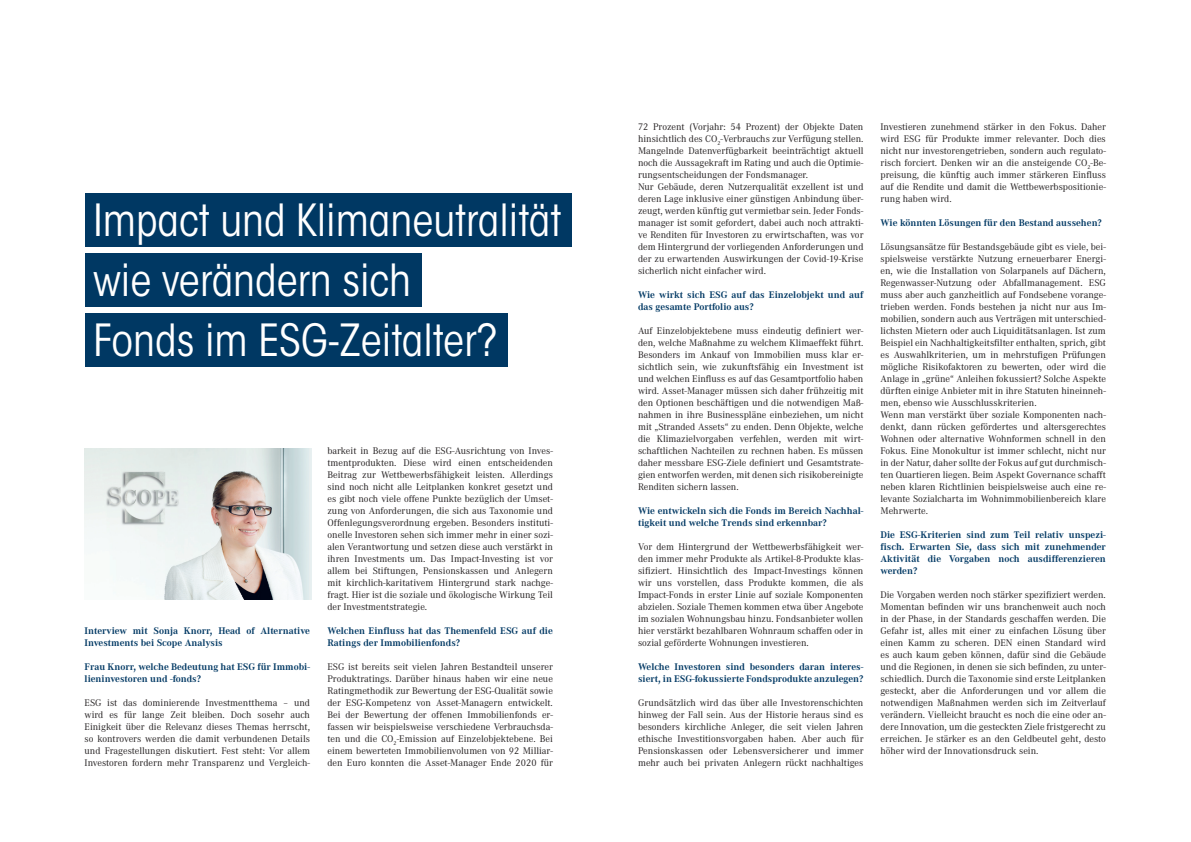
<style>
.page{position:relative;width:1191px;height:842px;background:#fff}
.page>*{position:absolute;margin:0;border:0;box-sizing:border-box;transform-origin:0 0}
.t1{font:condensed 44px/60px "ITC Avant Garde Std";color:#fff}
.t2{font:10px/12px "Corporate A";color:#231f20;text-align:justify}
.t3{font:700 10px/12px "Corporate A";color:#003863}
</style>
<div class="page">
<div style="left:85px;top:193px;width:487px;height:54px;background:#003863"></div>
<div style="left:85px;top:253px;width:336px;height:54px;background:#003863"></div>
<div style="left:85px;top:313px;width:422px;height:54px;background:#003863"></div>
<img style="left:85px;top:448px;width:227px;height:152px">
<h1 class="t1" style="left:94px;top:190px;width:502px">Impact und Klimaneutralität – wie verändern sich<br>Fonds im ESG-Zeitalter?</h1>
<p class="t3" style="left:85px;top:625px;width:227px">Interview mit Sonja Knorr, Head of Alternative<br>Investments bei Scope Analysis</p>
<p class="t3" style="left:85px;top:661px;width:227px">Frau Knorr, welche Bedeutung hat ESG für Immobi&shy;lieninvestoren und -fonds?</p>
<p class="t2" style="left:85px;top:697px;width:227px">ESG ist das dominierende Investmentthema – und wird es für lange Zeit bleiben. Doch sosehr auch Einigkeit über die Relevanz dieses Themas herrscht, so kontrovers werden die damit verbundenen Details und Fragestellungen diskutiert. Fest steht: Vor allem Investoren fordern mehr Transparenz und Vergleich-</p>
<p class="t2" style="left:327px;top:445px;width:227px">barkeit in Bezug auf die ESG-Ausrichtung von Inves&shy;tmentprodukten. Diese wird einen entscheidenden Beitrag zur Wettbewerbsfähigkeit leisten. Allerdings sind noch nicht alle Leitplanken konkret gesetzt und es gibt noch viele offene Punkte bezüglich der Umset&shy;zung von Anforderungen, die sich aus Taxonomie und Offenlegungsverordnung ergeben. Besonders instituti&shy;onelle Investoren sehen sich immer mehr in einer sozi&shy;alen Verantwortung und setzen diese auch verstärkt in ihren Investments um. Das Impact-Investing ist vor allem bei Stiftungen, Pensionskassen und Anlegern mit kirchlich-karitativem Hintergrund stark nachge&shy;fragt. Hier ist die soziale und ökologische Wirkung Teil der Investmentstrategie.</p>
<p class="t3" style="left:327px;top:625px;width:227px">Welchen Einfluss hat das Themenfeld ESG auf die<br>Ratings der Immobilienfonds?</p>
<p class="t2" style="left:327px;top:661px;width:227px">ESG ist bereits seit vielen Jahren Bestandteil unserer Produktratings. Darüber hinaus haben wir eine neue Ratingmethodik zur Bewertung der ESG-Qualität sowie der ESG-Kompetenz von Asset-Managern entwickelt.<br>Bei der Bewertung der offenen Immobilienfonds er&shy;fassen wir beispielsweise verschiedene Verbrauchsda&shy;ten und die CO<sub>2</sub>-Emission auf Einzelobjektebene. Bei einem bewerteten Immobilienvolumen von 92 Milliar&shy;den Euro konnten die Asset-Manager Ende 2020 für</p>
<p class="t2" style="left:638px;top:121px;width:227px;text-align:left">72 Prozent (Vorjahr: 54 Prozent) der Objekte Daten hinsichtlich des CO<sub>2</sub>-Verbrauchs zur Verfügung stellen.<br>Mangelnde Datenverfügbarkeit beeinträchtigt aktuell noch die Aussagekraft im Rating und auch die Optimie&shy;rungsentscheidungen der Fondsmanager.<br>Nur Gebäude, deren Nutzerqualität exzellent ist und deren Lage inklusive einer günstigen Anbindung über&shy;zeugt, werden künftig gut vermietbar sein. Jeder Fonds&shy;manager ist somit gefordert, dabei auch noch attrakti&shy;ve Renditen für Investoren zu erwirtschaften, was vor dem Hintergrund der vorliegenden Anforderungen und der zu erwartenden Auswirkungen der Covid-19-Krise sicherlich nicht einfacher wird.</p>
<p class="t3" style="left:638px;top:289px;width:227px">Wie wirkt sich ESG auf das Einzelobjekt und auf das gesamte Portfolio aus?</p>
<p class="t2" style="left:638px;top:325px;width:227px">Auf Einzelobjektebene muss eindeutig definiert wer&shy;den, welche Maßnahme zu welchem Klimaeffekt führt.<br>Besonders im Ankauf von Immobilien muss klar er&shy;sichtlich sein, wie zukunftsfähig ein Investment ist und welchen Einfluss es auf das Gesamtportfolio haben wird. Asset-Manager müssen sich daher frühzeitig mit den Optionen beschäftigen und die notwendigen Maß&shy;nahmen in ihre Businesspläne einbeziehen, um nicht mit „Stranded Assets“ zu enden. Denn Objekte, welche die Klimazielvorgaben verfehlen, werden mit wirt&shy;schaftlichen Nachteilen zu rechnen haben. Es müssen daher messbare ESG-Ziele definiert und Gesamtstrate&shy;gien entworfen werden, mit denen sich risikobereinigte Renditen sichern lassen.</p>
<p class="t3" style="left:638px;top:505px;width:227px">Wie entwickeln sich die Fonds im Bereich Nachhal&shy;tigkeit und welche Trends sind erkennbar?</p>
<p class="t2" style="left:638px;top:541px;width:227px">Vor dem Hintergrund der Wettbewerbsfähigkeit wer&shy;den immer mehr Produkte als Artikel-8-Produkte klas&shy;sifiziert. Hinsichtlich des Impact-Investings können wir uns vorstellen, dass Produkte kommen, die als Impact-Fonds in erster Linie auf soziale Komponenten abzielen. Soziale Themen kommen etwa über Angebote im sozialen Wohnungsbau hinzu. Fondsanbieter wollen hier verstärkt bezahlbaren Wohnraum schaffen oder in sozial geförderte Wohnungen investieren.</p>
<p class="t3" style="left:638px;top:661px;width:227px">Welche Investoren sind besonders daran interes&shy;siert, in ESG-fokussierte Fondsprodukte anzulegen?</p>
<p class="t2" style="left:638px;top:697px;width:227px">Grundsätzlich wird das über alle Investorenschichten hinweg der Fall sein. Aus der Historie heraus sind es besonders kirchliche Anleger, die seit vielen Jahren ethische Investitionsvorgaben haben. Aber auch für Pensionskassen oder Lebensversicherer und immer mehr auch bei privaten Anlegern rückt nachhaltiges</p>
<p class="t2" style="left:880px;top:121px;width:227px">Investieren zunehmend stärker in den Fokus. Daher wird ESG für Produkte immer relevanter. Doch dies nicht nur investorengetrieben, sondern auch regulato&shy;risch forciert. Denken wir an die ansteigende CO<sub>2</sub>-Be&shy;preisung, die künftig auch immer stärkeren Einfluss auf die Rendite und damit die Wettbewerbspositionie&shy;rung haben wird.</p>
<p class="t3" style="left:880px;top:217px;width:223px">Wie könnten Lösungen für den Bestand aussehen?</p>
<p class="t2" style="left:880px;top:241px;width:227px;text-align:left">Lösungsansätze für Bestandsgebäude gibt es viele, bei&shy;spielsweise verstärkte Nutzung erneuerbarer Energi&shy;en, wie die Installation von Solarpanels auf Dächern, Regenwasser-Nutzung oder Abfallmanagement. ESG muss aber auch ganzheitlich auf Fondsebene vorange&shy;trieben werden. Fonds bestehen ja nicht nur aus Im&shy;mobilien, sondern auch aus Verträgen mit unterschied&shy;lichsten Mietern oder auch Liquiditätsanlagen. Ist zum Beispiel ein Nachhaltigkeitsfilter enthalten, sprich, gibt es Auswahlkriterien, um in mehrstufigen Prüfungen mögliche Risikofaktoren zu bewerten, oder wird die Anlage in „grüne“ Anleihen fokussiert? Solche Aspekte dürften einige Anbieter mit in ihre Statuten hineinneh&shy;men, ebenso wie Ausschlusskriterien.<br>Wenn man verstärkt über soziale Komponenten nach&shy;denkt, dann rücken gefördertes und altersgerechtes Wohnen oder alternative Wohnformen schnell in den Fokus. Eine Monokultur ist immer schlecht, nicht nur in der Natur, daher sollte der Fokus auf gut durchmisch&shy;ten Quartieren liegen. Beim Aspekt Governance schafft neben klaren Richtlinien beispielsweise auch eine re&shy;levante Sozialcharta im Wohnimmobilienbereich klare Mehrwerte.</p>
<p class="t3" style="left:880px;top:529px;width:227px;text-align:justify">Die ESG-Kriterien sind zum Teil relativ unspezi&shy;fisch. Erwarten Sie, dass sich mit zunehmender Aktivität die Vorgaben noch ausdifferenzieren werden?</p>
<p class="t2" style="left:880px;top:589px;width:227px">Die Vorgaben werden noch stärker spezifiziert werden.<br>Momentan befinden wir uns branchenweit auch noch in der Phase, in der Standards geschaffen werden. Die Gefahr ist, alles mit einer zu einfachen Lösung über einen Kamm zu scheren. DEN einen Standard wird es auch kaum geben können, dafür sind die Gebäude und die Regionen, in denen sie sich befinden, zu unter&shy;schiedlich. Durch die Taxonomie sind erste Leitplanken gesteckt, aber die Anforderungen und vor allem die notwendigen Maßnahmen werden sich im Zeitverlauf verändern. Vielleicht braucht es noch die eine oder an&shy;dere Innovation, um die gesteckten Ziele fristgerecht zu erreichen. Je stärker es an den Geldbeutel geht, desto höher wird der Innovationsdruck sein.</p>
</div>
